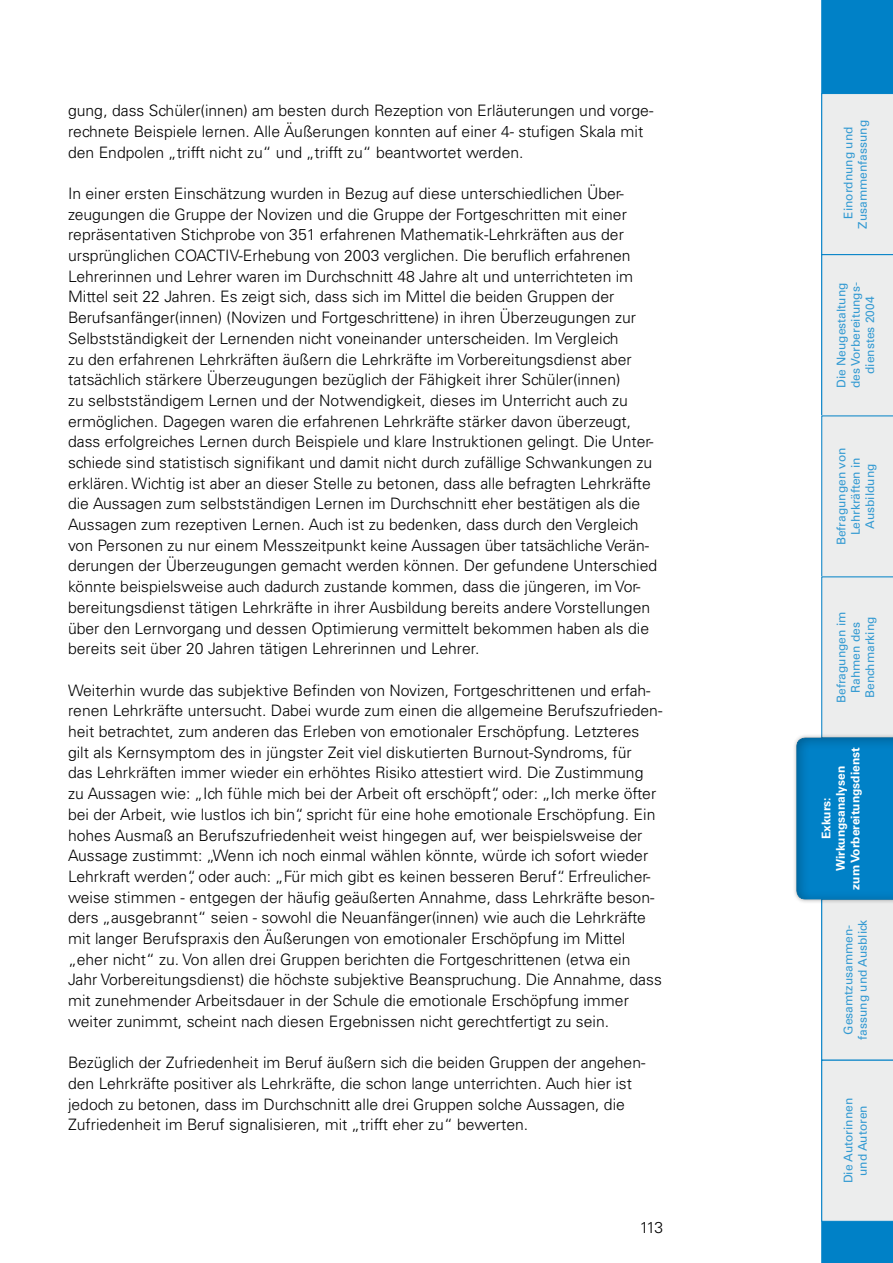
<style>
.page{position:relative;width:893px;height:1263px;background:#fff}
.page>*{position:absolute;margin:0;border:0;box-sizing:border-box;transform-origin:0 0}
.t1{font:300 15.75px/20.7px "Univers LT Std";color:#000}
.t2{font:12px/14.4px "Univers LT Std";color:#339ad2;text-align:center}
.t3{font:700 12px/14.4px "Univers LT Std";color:#fff;text-align:center}
</style>
<div class="page">
<div style="left:822px;top:0;width:71px;height:1263px;background:#0081c7"></div>
<div style="left:792px;top:733px;width:101px;height:171px;background:#f9f9f9"></div>
<svg style="left:802px;top:93px;width:91px;height:1128px"></svg>
<div style="left:795px;top:737px;width:98px;height:164px;background:#000;opacity:.3"></div>
<p class="t1" style="left:68px;top:100px;width:587px">gung, dass Schüler(innen) am besten durch Rezeption von Erläuterungen und vorge&shy;rechnete Beispiele lernen. Alle Äußerungen konnten auf einer 4- stufigen Skala mit den Endpolen „trifft nicht zu“ und „trifft zu“ beantwortet werden.</p>
<p class="t1" style="left:68px;top:183px;width:591px">In einer ersten Einschätzung wurden in Bezug auf diese unterschiedlichen Über&shy;zeugungen die Gruppe der Novizen und die Gruppe der Fortgeschritten mit einer repräsentativen Stichprobe von 351 erfahrenen Mathematik-Lehrkräften aus der ursprünglichen COACTIV-Erhebung von 2003 verglichen. Die beruflich erfahrenen Lehrerinnen und Lehrer waren im Durchschnitt 48 Jahre alt und unterrichteten im Mittel seit 22 Jahren. Es zeigt sich, dass sich im Mittel die beiden Gruppen der Berufsanfänger(innen) (Novizen und Fortgeschrittene) in ihren Überzeugungen zur Selbstständigkeit der Lernenden nicht voneinander unterscheiden. Im Vergleich<br>zu den erfahrenen Lehrkräften äußern die Lehrkräfte im Vorbereitungsdienst aber tatsächlich stärkere Überzeugungen bezüglich der Fähigkeit ihrer Schüler(innen)<br>zu selbstständigem Lernen und der Notwendigkeit, dieses im Unterricht auch zu ermöglichen. Dagegen waren die erfahrenen Lehrkräfte stärker davon überzeugt, dass erfolgreiches Lernen durch Beispiele und klare Instruktionen gelingt. Die Unter&shy;schiede sind statistisch signifikant und damit nicht durch zufällige Schwankungen zu erklären. Wichtig ist aber an dieser Stelle zu betonen, dass alle befragten Lehrkräfte die Aussagen zum selbstständigen Lernen im Durchschnitt eher bestätigen als die Aussagen zum rezeptiven Lernen. Auch ist zu bedenken, dass durch den Vergleich von Personen zu nur einem Messzeitpunkt keine Aussagen über tatsächliche Verän&shy;derungen der Überzeugungen gemacht werden können. Der gefundene Unterschied könnte beispielsweise auch dadurch zustande kommen, dass die jüngeren, im Vor&shy;bereitungsdienst tätigen Lehrkräfte in ihrer Ausbildung bereits andere Vorstellungen über den Lernvorgang und dessen Optimierung vermittelt bekommen haben als die bereits seit über 20 Jahren tätigen Lehrerinnen und Lehrer.</p>
<p class="t1" style="left:68px;top:680px;width:596px">Weiterhin wurde das subjektive Befinden von Novizen, Fortgeschrittenen und erfah&shy;renen Lehrkräfte untersucht. Dabei wurde zum einen die allgemeine Berufszufrieden&shy;heit betrachtet, zum anderen das Erleben von emotionaler Erschöpfung. Letzteres gilt als Kernsymptom des in jüngster Zeit viel diskutierten Burnout-Syndroms, für<br>das Lehrkräften immer wieder ein erhöhtes Risiko attestiert wird. Die Zustimmung zu Aussagen wie: „Ich fühle mich bei der Arbeit oft erschöpft“, oder: „Ich merke öfter bei der Arbeit, wie lustlos ich bin“, spricht für eine hohe emotionale Erschöpfung. Ein hohes Ausmaß an Berufszufriedenheit weist hingegen auf, wer beispielsweise der Aussage zustimmt: „Wenn ich noch einmal wählen könnte, würde ich sofort wieder Lehrkraft werden“, oder auch: „Für mich gibt es keinen besseren Beruf“. Erfreulicher&shy;weise stimmen - entgegen der häufig geäußerten Annahme, dass Lehrkräfte beson&shy;ders „ausgebrannt“ seien - sowohl die Neuanfänger(innen) wie auch die Lehrkräfte mit langer Berufspraxis den Äußerungen von emotionaler Erschöpfung im Mittel „eher nicht“ zu. Von allen drei Gruppen berichten die Fortgeschrittenen (etwa ein Jahr Vorbereitungsdienst) die höchste subjektive Beanspruchung. Die Annahme, dass mit zunehmender Arbeitsdauer in der Schule die emotionale Erschöpfung immer weiter zunimmt, scheint nach diesen Ergebnissen nicht gerechtfertigt zu sein.</p>
<p class="t1" style="left:68px;top:1052px;width:579px">Bezüglich der Zufriedenheit im Beruf äußern sich die beiden Gruppen der angehen&shy;den Lehrkräfte positiver als Lehrkräfte, die schon lange unterrichten. Auch hier ist jedoch zu betonen, dass im Durchschnitt alle drei Gruppen solche Aussagen, die Zufriedenheit im Beruf signalisieren, mit „trifft eher zu“ bewerten.</p>
<p class="t1" style="left:640px;top:1217px;width:25px">113</p>
<p class="t2" style="left:841px;top:229px;width:110px;rotate:-90deg">Einordnung und<br>Zusammenfassung</p>
<p class="t2" style="left:834px;top:388px;width:107px;rotate:-90deg">Die Neugestaltung des Vorbereitungs&shy;dienstes 2004</p>
<p class="t2" style="left:834px;top:545px;width:99px;rotate:-90deg">Befragungen von<br>Lehrkräften in<br>Ausbildung</p>
<p class="t2" style="left:834px;top:703px;width:93px;rotate:-90deg">Befragungen im<br>Rahmen des<br>Benchmarking</p>
<p class="t3" style="left:819px;top:890px;width:144px;rotate:-90deg">Exkurs:<br>Wirkungsanalysen<br>zum Vorbereitungsdienst</p>
<p class="t2" style="left:841px;top:1040px;width:122px;rotate:-90deg">Gesamtzusammen&shy;fassung und Ausblick</p>
<p class="t2" style="left:841px;top:1183px;width:87px;rotate:-90deg">Die Autorinnen und Autoren</p>
</div>
